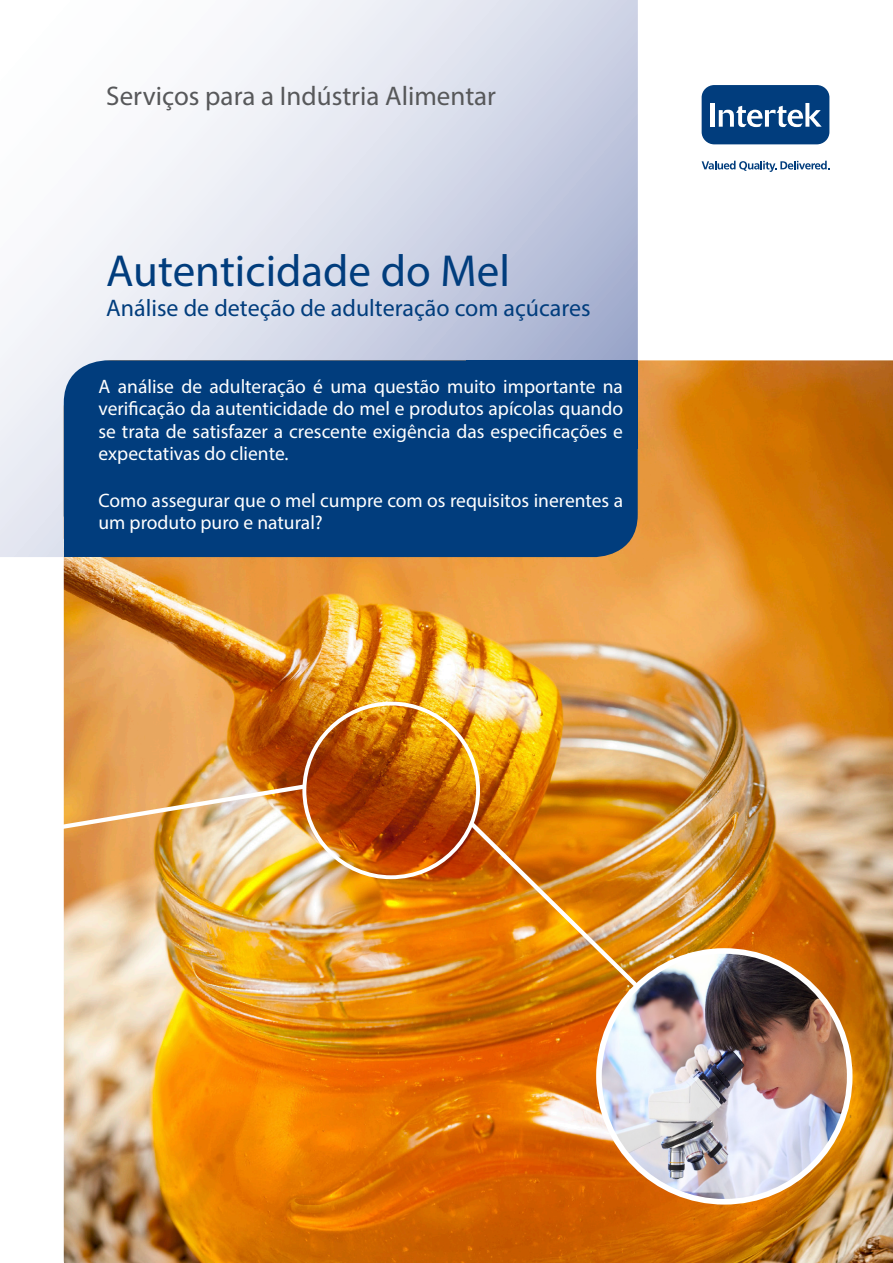
<style>
.page{position:relative;width:893px;height:1263px;background:#fff}
.page>*{position:absolute;margin:0;border:0;box-sizing:border-box;transform-origin:0 0}
.Heading__Title{font:45px "Myriad Pro";color:#013d7d}
.Heading__large{font:27px "Myriad Pro";color:#57585a}
.Heading__Title-2{font:24px "Myriad Pro";color:#013d7d}
.Body_Text__large_whi{font:19.5px/22.5px "Myriad Pro";color:#fff;text-align:justify}
</style>
<div class="page">
<svg style="left:0;top:0;width:638px;height:557px"></svg>
<img style="left:64px;top:360px;width:829px;height:903px">
<div style="left:467px;top:360px;width:171px;height:89px;background:#013d7d"></div>
<div style="left:64px;top:360px;width:574px;height:197px;background:#013d7d;border-radius:43px"></div>
<div style="left:702px;top:85px;width:127px;height:59px;background:#013d7d;border-radius:13px"></div>
<div style="left:710px;top:103px;width:5px;height:24px;background:#fff"></div>
<svg style="left:719px;top:103px;width:103px;height:24px"></svg>
<svg style="left:702px;top:161px;width:127px;height:11px"></svg>
<div style="left:64px;top:512px;width:69px;height:45px;background:#013d7d"></div>
<img style="left:599px;top:951px;width:251px;height:251px;border-radius:125px">
<div style="left:596px;top:948px;width:256px;height:256px;border:6px solid #fff;border-radius:50%"></div>
<img style="left:63px;top:782px;width:246px;height:79px">
<div style="left:302px;top:702px;width:178px;height:177px;border:4px solid #fff;border-radius:50%"></div>
<svg style="left:465px;top:817px;width:177px;height:174px;background:#dd8318"></svg>
<p class="Heading__large" style="left:106px;top:80px;width:391px">Serviços para a Indústria Alimentar</p>
<p class="Heading__Title" style="left:106px;top:243px;width:405px">Autenticidade do Mel</p>
<p class="Heading__Title-2" style="left:106px;top:293px;width:486px">Análise de deteção de adulteração com açúcares</p>
<p class="Body_Text__large_whi" style="left:99px;top:375px;width:526px">A análise de adulteração é uma questão muito importante na verificação da autenticidade do mel e produtos apícolas quando se trata de satisfazer a crescente exigência das especificações e expectativas do cliente.</p>
<p class="Body_Text__large_whi" style="left:99px;top:489px;width:526px">Como assegurar que o mel cumpre com os requisitos inerentes a um produto puro e natural?</p>
</div>
